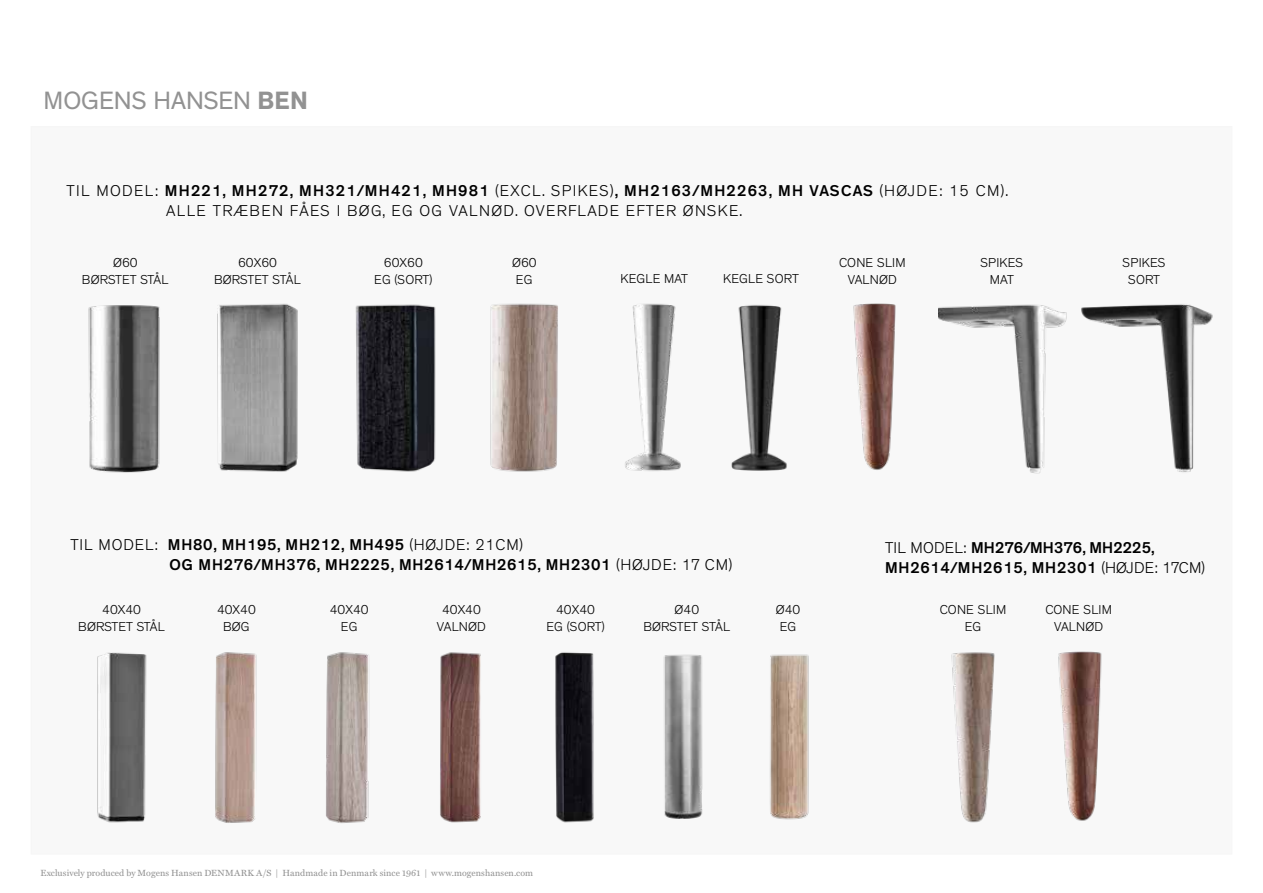
<style>
.page{position:relative;width:1263px;height:893px;background:#fff}
.page>*{position:absolute;margin:0;border:0;box-sizing:border-box;transform-origin:0 0}
.t1{font:25.5px "Theinhardt";letter-spacing:-.005em;color:#929292}
.t2{font:500 15.9px/20px "Theinhardt";letter-spacing:.04em;color:#000}
.t3{font:300 15.9px/20px "Theinhardt";letter-spacing:.085em;color:#000}
.t4{font:300 13.2px/17px "Theinhardt";letter-spacing:.005em;color:#000;text-align:center}
.t5{font:9px "Miller Text";letter-spacing:.01em;color:#929292}
.s1{font-weight:700}
.s2{font-weight:500}
.s3{font-weight:300}
</style>
<div class="page">
<div style="left:31px;top:126px;width:1201px;height:728px;background:#f8f8f8"></div>
<img style="left:217px;top:303px;width:81px;height:169px">
<img style="left:88px;top:305px;width:72px;height:168px">
<img style="left:355px;top:304px;width:81px;height:168px">
<img style="left:490px;top:303px;width:68px;height:169px">
<img style="left:853px;top:303px;width:43px;height:167px">
<img style="left:938px;top:304px;width:129px;height:170px">
<img style="left:1081px;top:304px;width:132px;height:168px">
<img style="left:97px;top:652px;width:50px;height:171px">
<img style="left:215px;top:652px;width:42px;height:171px">
<img style="left:326px;top:652px;width:44px;height:171px">
<img style="left:440px;top:652px;width:41px;height:171px">
<img style="left:555px;top:652px;width:39px;height:171px">
<img style="left:951px;top:652px;width:44px;height:171px">
<img style="left:1058px;top:651px;width:44px;height:170px">
<img style="left:663px;top:654px;width:40px;height:165px">
<img style="left:770px;top:654px;width:39px;height:166px">
<img style="left:625px;top:303px;width:56px;height:168px">
<img style="left:731px;top:305px;width:56px;height:166px">
<h1 class="t1" style="left:44px;top:85px;width:266px">MOGENS HANSEN <span class="s1">BEN</span></h1>
<p class="t3" style="left:166px;top:181px;width:844px;text-indent:-100px">TIL MODEL: <span class="s2">MH221, MH272, MH321/MH421, MH981</span> (EXCL. SPIKES)<span class="s2">, MH2163/MH2263, MH VASCAS</span> (HØJDE: 15 CM).<br>ALLE TRÆBEN FÅES I BØG, EG OG VALNØD. OVERFLADE EFTER ØNSKE.</p>
<p class="t4" style="left:214px;top:254px;width:88px">60X60<br>BØRSTET STÅL</p>
<p class="t4" style="left:82px;top:254px;width:88px">Ø60<br>BØRSTET STÅL</p>
<p class="t4" style="left:374px;top:254px;width:60px">60X60<br>EG (SORT)</p>
<p class="t4" style="left:512px;top:254px;width:26px">Ø60<br>EG</p>
<p class="t4" style="left:839px;top:254px;width:68px">CONE SLIM<br>VALNØD</p>
<p class="t4" style="left:980px;top:254px;width:44px">SPIKES<br>MAT</p>
<p class="t4" style="left:1123px;top:254px;width:44px">SPIKES<br>SORT</p>
<p class="t4" style="left:620px;top:270px;width:69px">KEGLE MAT</p>
<p class="t4" style="left:723px;top:270px;width:77px">KEGLE SORT</p>
<p class="t2" style="left:169px;top:535px;width:564px;text-indent:-99px"><span class="s3">TIL MODEL:</span> MH80, MH195, MH212, MH495 <span class="s3">(HØJDE: 21CM)<br></span>OG MH276/MH376, MH2225, MH2614/MH2615, MH2301 <span class="s3">(HØJDE: 17 CM)</span></p>
<p class="t4" style="left:78px;top:601px;width:88px">40X40<br>BØRSTET STÅL</p>
<p class="t4" style="left:643px;top:601px;width:88px">Ø40<br>BØRSTET STÅL</p>
<p class="t4" style="left:217px;top:601px;width:40px">40X40<br>BØG</p>
<p class="t4" style="left:330px;top:601px;width:40px">40X40<br>EG</p>
<p class="t4" style="left:776px;top:601px;width:26px">Ø40<br>EG</p>
<p class="t4" style="left:437px;top:601px;width:51px">40X40<br>VALNØD</p>
<p class="t4" style="left:546px;top:601px;width:60px">40X40<br>EG (SORT)</p>
<p class="t2" style="left:885px;top:538px;width:322px"><span class="s3">TIL MODEL:</span> MH276/MH376, MH2225,<br>MH2614/MH2615, MH2301 <span class="s3">(HØJDE: 17CM)</span></p>
<p class="t4" style="left:940px;top:601px;width:68px">CONE SLIM<br>EG</p>
<p class="t4" style="left:1045px;top:601px;width:68px">CONE SLIM<br>VALNØD</p>
<p class="t5" style="left:40px;top:867px;width:494px">Exclusively produced by Mogens Hansen DENMARK A/S | Handmade in Denmark since 1961 | www.mogenshansen.com</p>
</div>
